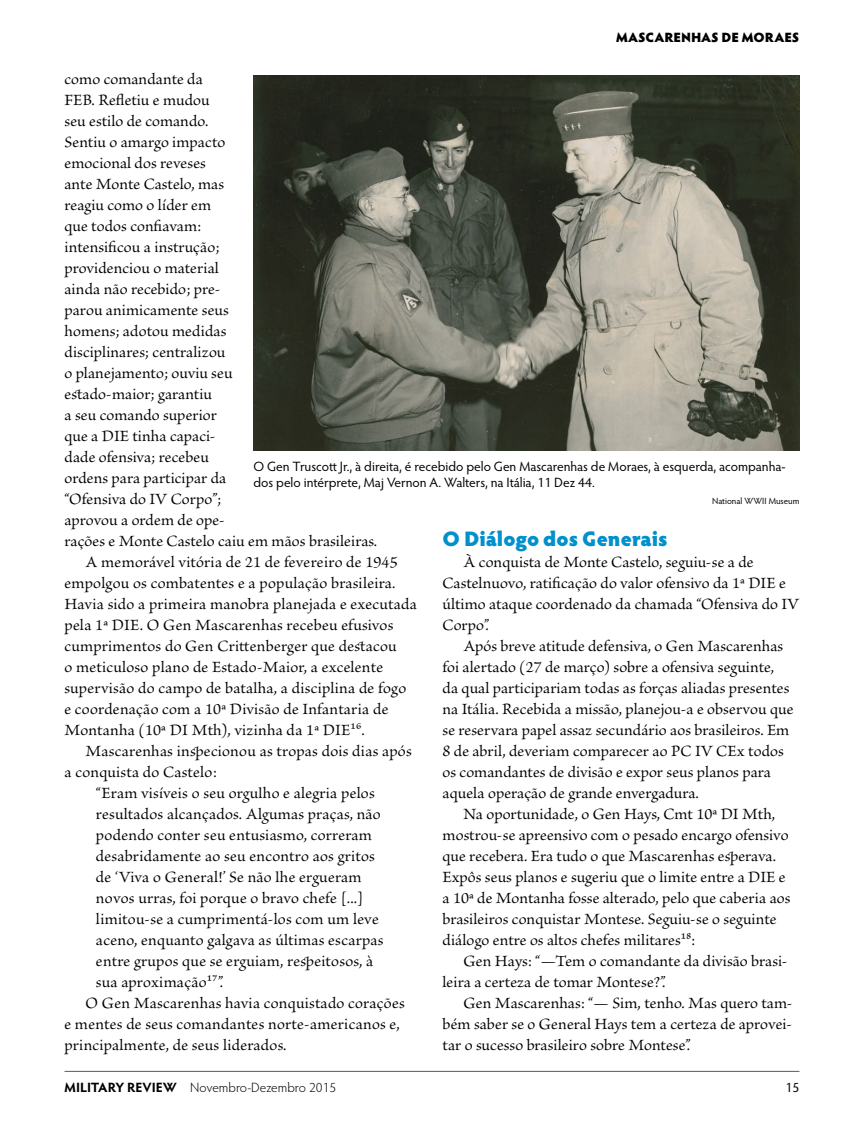
<style>
.page{position:relative;width:864px;height:1134px;background:#fff}
.page>*{position:absolute;margin:0;border:0;box-sizing:border-box;transform-origin:0 0}
.t1{font:900 21px "Hypatia Sans Pro";color:#0090cc}
.t2{font:16.5px/21px "Brioso Pro";letter-spacing:.01em;color:#000}
.t3{font:13.5px/16.5px "Hypatia Sans Pro";letter-spacing:-.005em;color:#000}
.t4{font:300 13.5px "Hypatia Sans Pro";color:#000}
.t5{font:900 13.5px "Hypatia Sans Pro";color:#000}
.t6{font:9px "Hypatia Sans Pro";color:#000}
.s1{font-weight:700}
</style>
<div class="page">
<hr style="left:65px;top:1071px;width:734px;height:1px;background:#58595b">
<img style="left:254px;top:75px;width:546px;height:376px">
<p class="t5" style="left:616px;top:27px;width:185px">MASCARENHAS DE MORAES</p>
<p class="t2" style="left:64px;top:69px;width:140px">como comandante da</p>
<p class="t2" style="left:64px;top:90px;width:147px">FEB. Refletiu e mudou</p>
<p class="t2" style="left:64px;top:111px;width:145px">seu estilo de comando.</p>
<p class="t2" style="left:64px;top:132px;width:162px">Sentiu o amargo impacto</p>
<p class="t2" style="left:64px;top:153px;width:143px">emocional dos reveses</p>
<p class="t2" style="left:64px;top:174px;width:161px">ante Monte Castelo, mas</p>
<p class="t2" style="left:64px;top:195px;width:148px">reagiu como o líder em</p>
<p class="t2" style="left:64px;top:216px;width:138px">que todos confiavam:</p>
<p class="t2" style="left:64px;top:237px;width:157px">intensificou a instrução;</p>
<p class="t2" style="left:64px;top:258px;width:156px">providenciou o material</p>
<p class="t2" style="left:64px;top:279px;width:158px">ainda não recebido; pre-</p>
<p class="t2" style="left:64px;top:300px;width:166px">parou animicamente seus</p>
<p class="t2" style="left:64px;top:321px;width:163px">homens; adotou medidas</p>
<p class="t2" style="left:64px;top:342px;width:163px">disciplinares; centralizou</p>
<p class="t2" style="left:64px;top:363px;width:170px">o planejamento; ouviu seu</p>
<p class="t2" style="left:64px;top:384px;width:149px">estado-maior; garantiu</p>
<p class="t2" style="left:64px;top:405px;width:154px">a seu comando superior</p>
<p class="t2" style="left:64px;top:426px;width:153px">que a DIE tinha capaci-</p>
<p class="t2" style="left:64px;top:447px;width:146px">dade ofensiva; recebeu</p>
<p class="t2" style="left:64px;top:468px;width:163px">ordens para participar da</p>
<p class="t2" style="left:64px;top:489px;width:158px">“Ofensiva do IV Corpo”;</p>
<p class="t2" style="left:64px;top:510px;width:162px">aprovou a ordem de ope-</p>
<p class="t2" style="left:64px;top:531px;width:314px">rações e Monte Castelo caiu em mãos brasileiras.</p>
<p class="t2" style="left:86px;top:552px;width:314px">A memorável vitória de 21 de fevereiro de 1945</p>
<p class="t2" style="left:64px;top:573px;width:333px">empolgou os combatentes e a população brasileira.</p>
<p class="t2" style="left:64px;top:594px;width:354px">Havia sido a primeira manobra planejada e executada</p>
<p class="t2" style="left:64px;top:615px;width:330px">pela 1ª DIE. O Gen Mascarenhas recebeu efusivos</p>
<p class="t2" style="left:64px;top:636px;width:334px">cumprimentos do Gen Crittenberger que destacou</p>
<p class="t2" style="left:64px;top:657px;width:320px">o meticuloso plano de Estado-Maior, a excelente</p>
<p class="t2" style="left:64px;top:678px;width:343px">supervisão do campo de batalha, a disciplina de fogo</p>
<p class="t2" style="left:64px;top:699px;width:325px">e coordenação com a 10ª Divisão de Infantaria de</p>
<p class="t2" style="left:64px;top:720px;width:302px">Montanha (10ª DI Mth), vizinha da 1ª DIE16.</p>
<p class="t2" style="left:86px;top:741px;width:328px">Mascarenhas inspecionou as tropas dois dias após</p>
<p class="t2" style="left:64px;top:762px;width:154px">a conquista do Castelo:</p>
<p class="t2" style="left:96px;top:783px;width:280px">“Eram visíveis o seu orgulho e alegria pelos</p>
<p class="t2" style="left:96px;top:804px;width:286px">resultados alcançados. Algumas praças, não</p>
<p class="t2" style="left:96px;top:825px;width:278px">podendo conter seu entusiasmo, correram</p>
<p class="t2" style="left:96px;top:847px;width:280px">desabridamente ao seu encontro aos gritos</p>
<p class="t2" style="left:96px;top:868px;width:267px">de ‘Viva o General!’ Se não lhe ergueram</p>
<p class="t2" style="left:96px;top:889px;width:269px">novos urras, foi porque o bravo chefe [...]</p>
<p class="t2" style="left:96px;top:910px;width:284px">limitou-se a cumprimentá-los com um leve</p>
<p class="t2" style="left:96px;top:931px;width:289px">aceno, enquanto galgava as últimas escarpas</p>
<p class="t2" style="left:96px;top:952px;width:279px">entre grupos que se erguiam, respeitosos, à</p>
<p class="t2" style="left:96px;top:973px;width:129px">sua aproximação17”.</p>
<p class="t2" style="left:86px;top:994px;width:321px">O Gen Mascarenhas havia conquistado corações</p>
<p class="t2" style="left:64px;top:1015px;width:337px">e mentes de seus comandantes norte-americanos e,</p>
<p class="t2" style="left:64px;top:1036px;width:224px">principalmente, de seus liderados.</p>
<p class="t3" style="left:254px;top:458px;width:534px">O Gen Truscott Jr., à direita, é recebido pelo Gen Mascarenhas de Moraes, à esquerda, acompanha&shy;dos pelo intérprete, Maj Vernon A. Walters, na Itália, 11 Dez 44.</p>
<p class="t6" style="left:712px;top:495px;width:89px">National WWII Museum</p>
<p class="t1" style="left:442px;top:523px;width:227px">O Diálogo dos Generais</p>
<p class="t2" style="left:442px;top:552px;width:358px;text-indent:21px">À conquista de Monte Castelo, seguiu-se a de Castelnuovo, ratificação do valor ofensivo da 1ª DIE e último ataque coordenado da chamada “Ofensiva do IV Corpo”.</p>
<p class="t2" style="left:442px;top:636px;width:352px;text-indent:21px">Após breve atitude defensiva, o Gen Mascarenhas foi alertado (27 de março) sobre a ofensiva seguinte, da qual participariam todas as forças aliadas presentes na Itália. Recebida a missão, planejou-a e observou que se reservara papel assaz secundário aos brasileiros. Em 8 de abril, deveriam comparecer ao PC IV CEx todos os comandantes de divisão e expor seus planos para aquela operação de grande envergadura.</p>
<p class="t2" style="left:442px;top:804px;width:350px;text-indent:21px">Na oportunidade, o Gen Hays, Cmt 10ª DI Mth, mostrou-se apreensivo com o pesado encargo ofensivo que recebera. Era tudo o que Mascarenhas esperava.<br>Expôs seus planos e sugeriu que o limite entre a DIE e a 10ª de Montanha fosse alterado, pelo que caberia aos brasileiros conquistar Montese. Seguiu-se o seguinte diálogo entre os altos chefes militares18:</p>
<p class="t2" style="left:443px;top:951px;width:346px;text-indent:21px">Gen Hays: “—Tem o comandante da divisão brasi&shy;leira a certeza de tomar Montese?”.</p>
<p class="t2" style="left:443px;top:993px;width:351px;text-align:justify;text-indent:21px">Gen Mascarenhas: “— Sim, tenho. Mas quero tam&shy;bém saber se o General Hays tem a certeza de aprovei&shy;tar o sucesso brasileiro sobre Montese”.</p>
<p class="t4" style="left:64px;top:1079px;width:273px"><span class="s1">MILITARY REVIEW</span> Novembro-Dezembro 2015</p>
<p class="t3" style="left:786px;top:1079px;width:15px">15</p>
</div>
